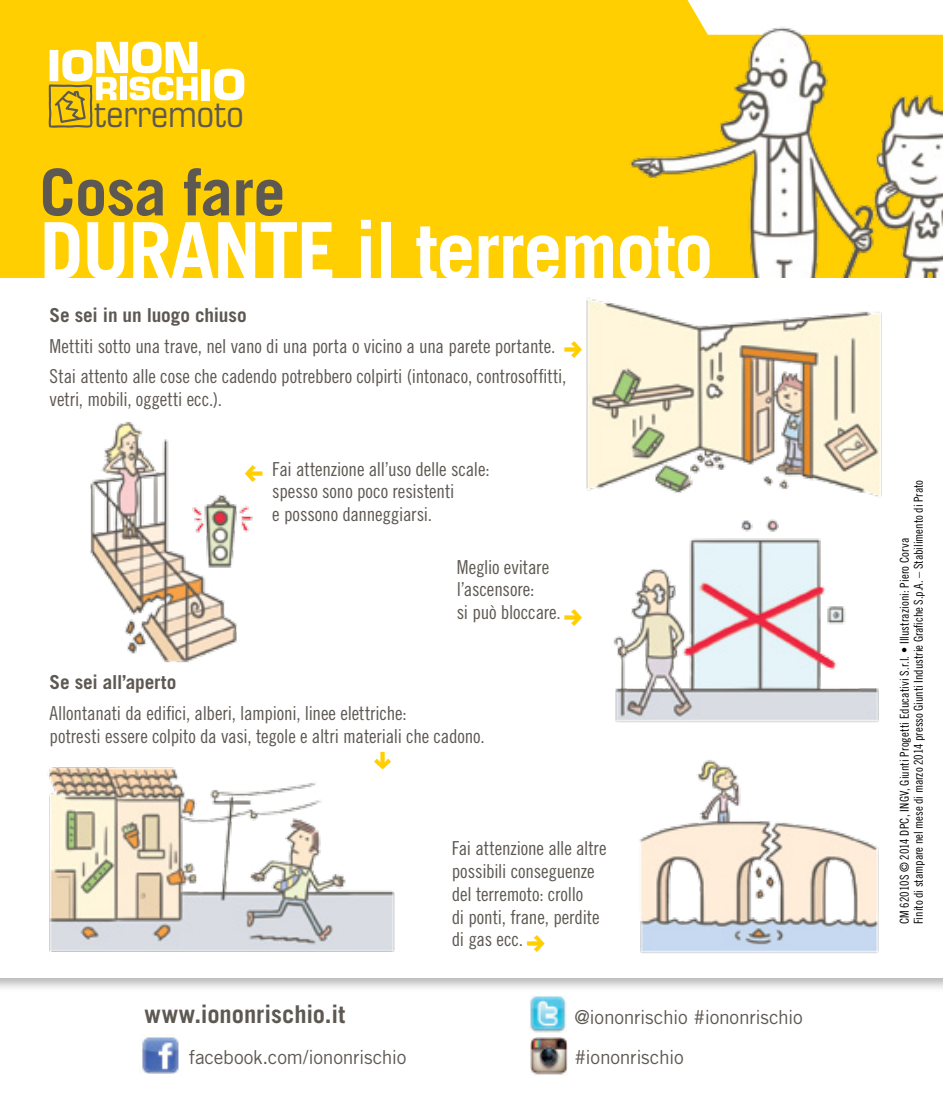
<style>
.page{position:relative;width:943px;height:1117px;background:#fff}
.page>*{position:absolute;margin:0;border:0;box-sizing:border-box;transform-origin:0 0}
.t1{font:700 78.58px "Trade Gothic LT Std";letter-spacing:-.02em;color:#fff}
.t2{font:700 64.58px "Trade Gothic LT Std";letter-spacing:-.01em;color:#5d5852}
.t3{font:condensed 37.27px "Eurostile LT Std";color:#5d5852}
.t4{font:700 24.5px "Trade Gothic LT Std";color:#5d5852}
.t5{font:19.25px/22.8px "Trade Gothic LT Std Cn 18";letter-spacing:-.01em;color:#5d5852}
.t6{font:19.25px/40.6px "Trade Gothic LT Std";letter-spacing:-.015em;color:#5d5852}
.t7{font:700 19.25px "Trade Gothic LT Std";letter-spacing:-.01em;color:#5d5852}
.t8{font:12.25px/14px "Trade Gothic LT Std Cn 18";letter-spacing:-.005em;color:#000}
</style>
<div class="page">
<div style="left:0;top:0;width:693px;height:278px;background:#ffcf01"></div>
<img style="left:619px;top:9px;width:324px;height:269px">
<div style="left:0;top:349px;width:943px;height:642px;background:#000;opacity:.3"></div>
<div style="left:0;top:278px;width:943px;height:699px;background:#fff"></div>
<img style="left:140px;top:1034px;width:39px;height:39px">
<img style="left:530px;top:995px;width:36px;height:38px">
<img style="left:531px;top:1037px;width:36px;height:38px">
<div style="left:201px;top:69px;width:9px;height:31px;background:#fff"></div>
<svg style="left:214px;top:69px;width:30px;height:31px"></svg>
<img style="left:586px;top:298px;width:296px;height:199px">
<img style="left:613px;top:519px;width:266px;height:204px">
<img style="left:48px;top:767px;width:347px;height:185px">
<img style="left:639px;top:760px;width:240px;height:193px">
<img style="left:90px;top:421px;width:163px;height:242px">
<svg style="left:48px;top:42px;width:150px;height:86px"></svg>
<svg style="left:245px;top:465px;width:8px;height:16px"></svg>
<svg style="left:374px;top:767px;width:17px;height:2px"></svg>
<h3 class="t3" style="left:94px;top:92px;width:151px">terremoto</h3>
<h2 class="t2" style="left:40px;top:153px;width:247px">Cosa fare</h2>
<h1 class="t1" style="left:40px;top:202px;width:675px">DURANTE il terremoto</h1>
<p class="t7" style="left:50px;top:303px;width:199px">Se sei in un luogo chiuso</p>
<p class="t5" style="left:50px;top:331px;width:518px;line-height:29.8px">Mettiti sotto una trave, nel vano di una porta o vicino a una parete portante.<br>Stai attento alle cose che cadendo potrebbero colpirti (intonaco, controsoffitti,</p>
<p class="t5" style="left:50px;top:387px;width:174px">vetri, mobili, oggetti ecc.).</p>
<p class="t5" style="left:272px;top:457px;width:219px">Fai attenzione all’uso delle scale: spesso sono poco resistenti<br>e possono danneggiarsi.</p>
<p class="t5" style="left:457px;top:555px;width:106px">Meglio evitare l’ascensore:<br>si può bloccare.</p>
<p class="t7" style="left:50px;top:670px;width:128px">Se sei all’aperto</p>
<p class="t5" style="left:50px;top:701px;width:436px">Allontanati da edifici, alberi, lampioni, linee elettriche:<br>potresti essere colpito da vasi, tegole e altri materiali che cadono.</p>
<p class="t4" style="left:144px;top:998px;width:202px">www.iononrischio.it</p>
<p class="t6" style="left:189px;top:1036px;width:219px">facebook.com/iononrischio</p>
<p class="t5" style="left:452px;top:836px;width:156px">Fai attenzione alle altre possibili conseguenze del terremoto: crollo<br>di ponti, frane, perdite di gas ecc.</p>
<p class="t6" style="left:574px;top:995px;width:230px">@iononrischio #iononrischio #iononrischio</p>
<p class="t8" style="left:897px;top:924px;width:446px;rotate:-90deg">CM 62010S © 2014 DPC, INGV, Giunti Progetti Educativi S.r.l. • Illustrazioni: Piero Corva<br>Finito di stampare nel mese di marzo 2014 presso Giunti Industrie Grafiche S.p.A. – Stabilimento di Prato</p>
</div>
